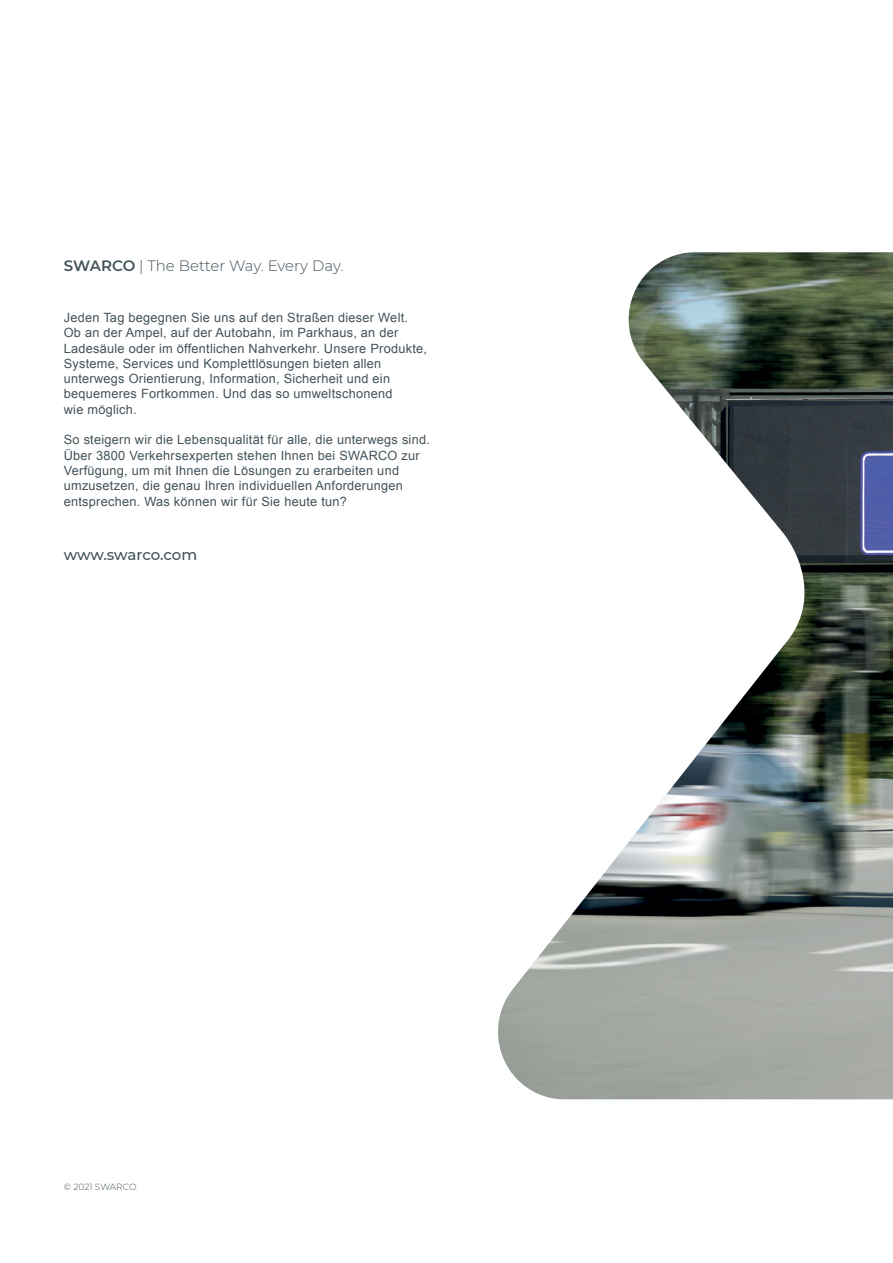
<style>
.page{position:relative;width:893px;height:1263px;background:#fff}
.page>*{position:absolute;margin:0;border:0;box-sizing:border-box;transform-origin:0 0}
.t1{font:300 15px "Montserrat";color:#43525a}
.t2{font:500 15px "Montserrat";letter-spacing:-.01em;color:#43525a}
.t3{font:12.75px/15.3px "Arial";letter-spacing:.02em;color:#43525a}
.t4{font:300 9px "Montserrat";color:#43525a}
.s1{font-weight:600}
</style>
<div class="page">
<img style="left:498px;top:252px;width:395px;height:847px">
<p class="t1" style="left:64px;top:255px;width:281px"><span class="s1">SWARCO</span> | The Better Way. Every Day.</p>
<p class="t3" style="left:64px;top:310px;width:365px">Jeden Tag begegnen Sie uns auf den Straßen dieser Welt.<br>Ob an der Ampel, auf der Autobahn, im Parkhaus, an der Ladesäule oder im öffentlichen Nahverkehr. Unsere Produkte, Systeme, Services und Komplettlösungen bieten allen unterwegs Orientierung, Information, Sicherheit und ein bequemeres Fortkommen. Und das so umweltschonend<br>wie möglich.</p>
<p class="t3" style="left:64px;top:432px;width:368px">So steigern wir die Lebensqualität für alle, die unterwegs sind.<br>Über 3800 Verkehrsexperten stehen Ihnen bei SWARCO zur Verfügung, um mit Ihnen die Lösungen zu erarbeiten und umzusetzen, die genau Ihren individuellen Anforderungen entsprechen. Was können wir für Sie heute tun?</p>
<p class="t2" style="left:64px;top:544px;width:135px">www.swarco.com</p>
<p class="t4" style="left:64px;top:1180px;width:74px">© 2021 SWARCO</p>
</div>
